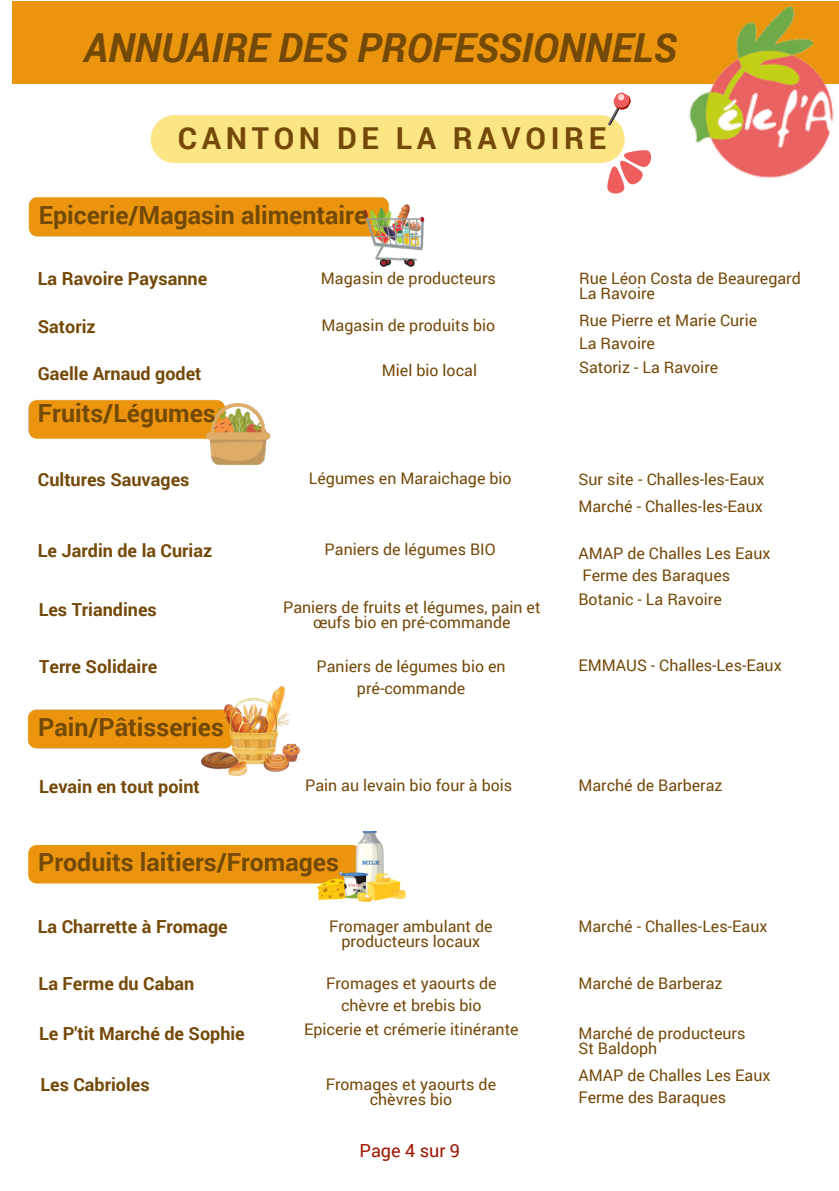
<style>
.page{position:relative;width:839px;height:1191px;background:#fff}
.page>*{position:absolute;margin:0;border:0;box-sizing:border-box;transform-origin:0 0}
.t1{font:italic 700 40px "Roboto";color:#744908}
.t2{font:700 30.2px "Roboto";letter-spacing:.155em;color:#744908}
.t3{font:700 25px "Roboto";color:#744908}
.t4{font:700 18px "Roboto";color:#744908}
.t5{font:18px "Roboto";color:#9e1600}
.t6{font:16px/15px "Roboto";color:#744908;text-align:center}
</style>
<div class="page">
<div style="left:12px;top:1px;width:826px;height:82px;background:#ea950d"></div>
<img style="left:682px;top:5px;width:156px;height:173px">
<img style="left:27px;top:686px;width:273px;height:90px">
<div style="left:28px;top:845px;width:289px;height:38px;background:#ea950d"></div>
<img style="left:28px;top:197px;width:397px;height:70px">
<svg style="left:151px;top:93px;width:500px;height:101px"></svg>
<img style="left:317px;top:831px;width:89px;height:71px">
<img style="left:28px;top:399px;width:243px;height:67px">
<p class="t1" style="left:84px;top:21px;width:594px">ANNUAIRE DES PROFESSIONNELS</p>
<h1 class="t2" style="left:178px;top:118px;width:430px">CANTON DE LA RAVOIRE</h1>
<p class="t3" style="left:39px;top:198px;width:330px">Epicerie/Magasin alimentaire</p>
<p class="t4" style="left:38px;top:266px;width:171px">La Ravoire Paysanne</p>
<p class="t4" style="left:38px;top:314px;width:59px">Satoriz</p>
<p class="t4" style="left:38px;top:361px;width:165px">Gaelle Arnaud godet</p>
<p class="t3" style="left:38px;top:396px;width:179px">Fruits/Légumes</p>
<h4 class="t6" style="left:321px;top:270px;width:176px">Magasin de producteurs</h4>
<h4 class="t6" style="left:321px;top:318px;width:175px">Magasin de produits bio</h4>
<p class="t6" style="left:382px;top:362px;width:97px">Miel bio local</p>
<h3 class="t4" style="left:38px;top:467px;width:153px">Cultures Sauvages</h3>
<p class="t6" style="left:309px;top:470px;width:204px">Légumes en Maraichage bio</p>
<p class="t4" style="left:38px;top:538px;width:176px">Le Jardin de la Curiaz</p>
<p class="t6" style="left:324px;top:541px;width:172px">Paniers de légumes BIO</p>
<h2 class="t4" style="left:39px;top:597px;width:120px">Les Triandines</h2>
<p class="t4" style="left:39px;top:654px;width:120px">Terre Solidaire</p>
<p class="t6" style="left:283px;top:599px;width:259px">Paniers de fruits et légumes, pain et œufs bio en pré-commande</p>
<h3 class="t6" style="left:316px;top:658px;width:191px">Paniers de légumes bio en</h3>
<h4 class="t6" style="left:357px;top:681px;width:110px">pré-commande</h4>
<p class="t3" style="left:38px;top:710px;width:187px">Pain/Pâtisseries</p>
<h4 class="t4" style="left:39px;top:774px;width:162px">Levain en tout point</h4>
<p class="t6" style="left:305px;top:778px;width:208px">Pain au levain bio four à bois</p>
<p class="t3" style="left:38px;top:845px;width:302px">Produits laitiers/Fromages</p>
<p class="t4" style="left:38px;top:914px;width:191px">La Charrette à Fromage</p>
<h4 class="t4" style="left:39px;top:971px;width:157px">La Ferme du Caban</h4>
<p class="t4" style="left:39px;top:1021px;width:207px">Le P'tit Marché de Sophie</p>
<p class="t4" style="left:40px;top:1072px;width:111px">Les Cabrioles</p>
<p class="t6" style="left:329px;top:918px;width:165px">Fromager ambulant de producteurs locaux</p>
<p class="t6" style="left:326px;top:975px;width:172px">Fromages et yaourts de</p>
<h4 class="t6" style="left:341px;top:998px;width:142px">chèvre et brebis bio</h4>
<p class="t6" style="left:304px;top:1022px;width:216px">Epicerie et crémerie itinérante</p>
<h4 class="t6" style="left:326px;top:1076px;width:172px">Fromages et yaourts de chèvres bio</h4>
<h4 class="t5" style="left:359px;top:1138px;width:102px">Page 4 sur 9</h4>
<p class="t6" style="left:579px;top:270px;width:223px;text-align:left">Rue Léon Costa de Beauregard<br>La Ravoire</p>
<p class="t6" style="left:579px;top:312px;width:180px">Rue Pierre et Marie Curie</p>
<p class="t6" style="left:579px;top:335px;width:77px">La Ravoire</p>
<p class="t6" style="left:579px;top:359px;width:141px">Satoriz - La Ravoire</p>
<p class="t6" style="left:578px;top:465px;width:188px;line-height:27px;text-align:left">Sur site - Challes-les-Eaux<br>Marché - Challes-les-Eaux</p>
<p class="t6" style="left:578px;top:545px;width:193px">AMAP de Challes Les Eaux</p>
<h4 class="t6" style="left:582px;top:567px;width:149px">Ferme des Baraques</h4>
<h4 class="t6" style="left:578px;top:591px;width:145px">Botanic - La Ravoire</h4>
<h4 class="t6" style="left:578px;top:657px;width:205px">EMMAUS - Challes-Les-Eaux</h4>
<p class="t6" style="left:578px;top:778px;width:146px">Marché de Barberaz</p>
<p class="t6" style="left:578px;top:918px;width:190px">Marché - Challes-Les-Eaux</p>
<p class="t6" style="left:578px;top:975px;width:146px">Marché de Barberaz</p>
<p class="t6" style="left:578px;top:1025px;width:169px;text-align:left">Marché de producteurs<br>St Baldoph</p>
<h3 class="t6" style="left:578px;top:1067px;width:193px">AMAP de Challes Les Eaux</h3>
<h4 class="t6" style="left:578px;top:1090px;width:149px">Ferme des Baraques</h4>
</div>
